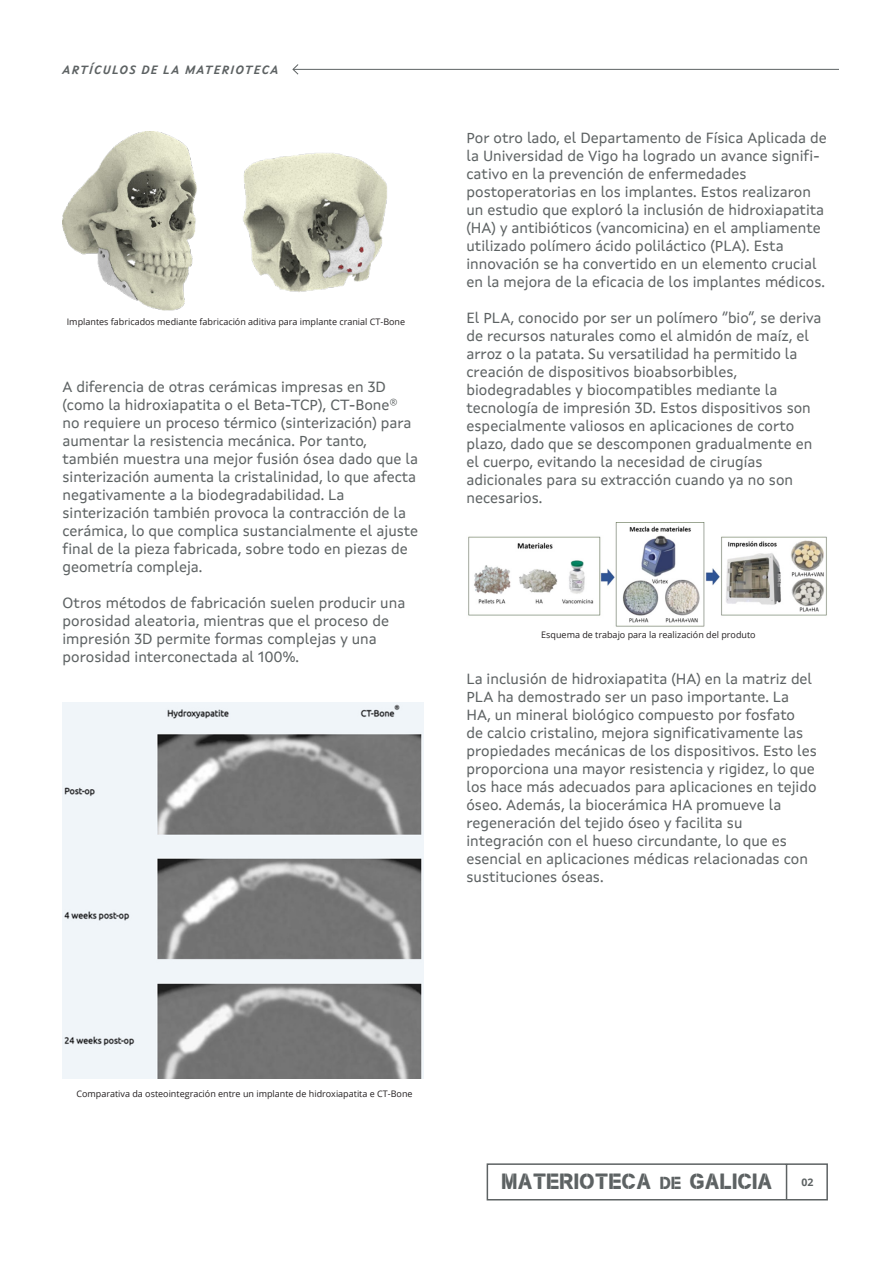
<style>
.page{position:relative;width:893px;height:1263px;background:#fff}
.page>*{position:absolute;margin:0;border:0;box-sizing:border-box;transform-origin:0 0}
.t1{font:15px/18px "Xunta Sans";color:#5d6263}
.t2{font:14.25px "New Stenciltfb";color:#5d6263}
.t3{font:italic 700 12px "Xunta Sans";letter-spacing:.11em;color:#5d6263}
.t4{font:700 10.5px "Open Sans";color:#5d6263}
.t5{font:9px "Open Sans";color:#231f20}
.s1{font-size:11.25px}
</style>
<div class="page">
<hr style="left:294px;top:69px;width:545px;height:1px;background:#5d6263">
<svg style="left:486px;top:1163px;width:342px;height:38px"></svg>
<svg style="left:292px;top:64px;width:7px;height:11px"></svg>
<img style="left:63px;top:131px;width:324px;height:179px">
<img style="left:63px;top:703px;width:361px;height:376px">
<img style="left:468px;top:523px;width:359px;height:104px">
<p class="t3" style="left:63px;top:63px;width:217px">ARTÍCULOS DE LA MATERIOTECA</p>
<p class="t5" style="left:67px;top:316px;width:340px">Implantes fabricados mediante fabricación aditiva para implante cranial CT-Bone</p>
<p class="t1" style="left:63px;top:378px;width:350px">A diferencia de otras cerámicas impresas en 3D (como la hidroxiapatita o el Beta-TCP), CT-Bone® no requiere un proceso térmico (sinterización) para aumentar la resistencia mecánica. Por tanto,</p>
<p class="t1" style="left:63px;top:450px;width:357px">también muestra una mejor fusión ósea dado que la sinterización aumenta la cristalinidad, lo que afecta negativamente a la biodegradabilidad. La</p>
<p class="t1" style="left:63px;top:504px;width:357px">sinterización también provoca la contracción de la cerámica, lo que complica sustancialmente el ajuste final de la pieza fabricada, sobre todo en piezas de geometría compleja.</p>
<p class="t1" style="left:63px;top:594px;width:344px">Otros métodos de fabricación suelen producir una porosidad aleatoria, mientras que el proceso de</p>
<p class="t1" style="left:63px;top:630px;width:316px">impresión 3D permite formas complejas y una</p>
<p class="t1" style="left:63px;top:648px;width:238px">porosidad interconectada al 100%.</p>
<p class="t1" style="left:466px;top:128px;width:362px">Por otro lado, el Departamento de Física Aplicada de la Universidad de Vigo ha logrado un avance signifi&shy;cativo en la prevención de enfermedades</p>
<p class="t1" style="left:466px;top:182px;width:359px">postoperatorias en los implantes. Estos realizaron un estudio que exploró la inclusión de hidroxiapatita (HA) y antibióticos (vancomicina) en el ampliamente utilizado polímero ácido poliláctico (PLA). Esta</p>
<p class="t1" style="left:466px;top:254px;width:360px">innovación se ha convertido en un elemento crucial en la mejora de la eficacia de los implantes médicos.</p>
<p class="t1" style="left:466px;top:308px;width:356px">El PLA, conocido por ser un polímero “bio”, se deriva de recursos naturales como el almidón de maíz, el arroz o la patata. Su versatilidad ha permitido la creación de dispositivos bioabsorbibles,</p>
<p class="t1" style="left:466px;top:380px;width:312px">biodegradables y biocompatibles mediante la</p>
<p class="t1" style="left:466px;top:398px;width:346px">tecnología de impresión 3D. Estos dispositivos son especialmente valiosos en aplicaciones de corto</p>
<p class="t1" style="left:466px;top:434px;width:347px">plazo, dado que se descomponen gradualmente en el cuerpo, evitando la necesidad de cirugías</p>
<p class="t1" style="left:466px;top:470px;width:328px">adicionales para su extracción cuando ya no son necesarios.</p>
<p class="t5" style="left:541px;top:628px;width:216px">Esquema de trabajo para la realización del produto</p>
<p class="t1" style="left:466px;top:670px;width:352px">La inclusión de hidroxiapatita (HA) en la matriz del PLA ha demostrado ser un paso importante. La HA, un mineral biológico compuesto por fosfato<br>de calcio cristalino, mejora significativamente las propiedades mecánicas de los dispositivos. Esto les proporciona una mayor resistencia y rigidez, lo que los hace más adecuados para aplicaciones en tejido óseo. Además, la biocerámica HA promueve la</p>
<p class="t1" style="left:466px;top:814px;width:277px">regeneración del tejido óseo y facilita su</p>
<p class="t1" style="left:466px;top:832px;width:343px">integración con el hueso circundante, lo que es esencial en aplicaciones médicas relacionadas con sustituciones óseas.</p>
<p class="t5" style="left:76px;top:1087px;width:338px">Comparativa da osteointegración entre un implante de hidroxiapatita e CT-Bone</p>
<p class="t2" style="left:502px;top:1174px;width:273px">MATERIOTECA <span class="s1">DE</span> GALICIA</p>
<p class="t4" style="left:801px;top:1175px;width:13px">02</p>
</div>
